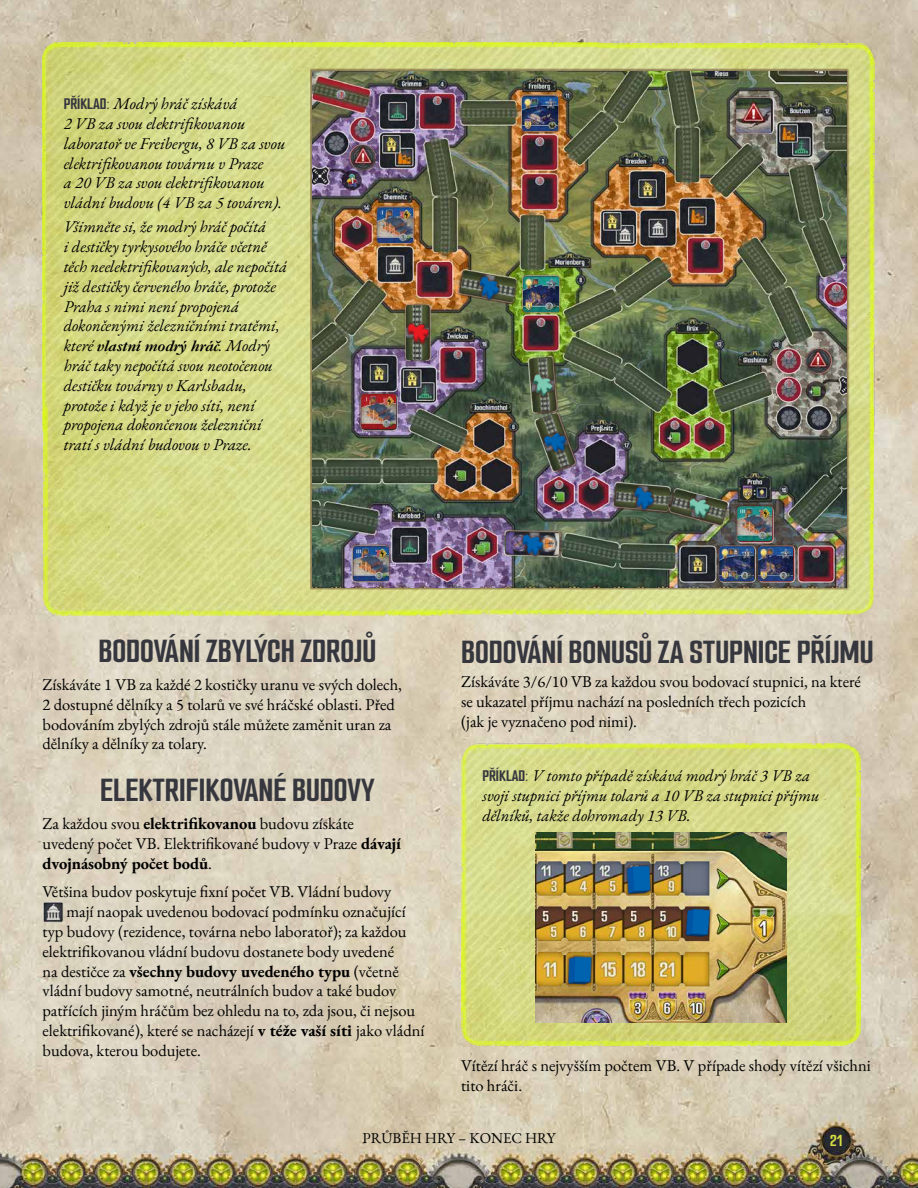
<style>
.page{position:relative;width:918px;height:1188px;background:#fff}
.page>*{position:absolute;margin:0;border:0;box-sizing:border-box;transform-origin:0 0}
.t1{font:700 36px "Smooch Sans";color:#36373e}
.t2{font:700 18px "Smooch Sans";color:#d3df41}
.t3{font:16.5px/19.8px "EB Garamond";color:#000}
.t4{font:italic 16.5px/19.8px "EB Garamond";color:#000}
.t5{font:700 16.5px "EB Garamond";color:#000}
.t6{font:italic 700 16.5px "Garamond";color:#000}
.t7{font:15px "EB Garamond";color:#000}
.s1{font-family:"Smooch Sans";font-weight:700;font-style:normal;font-size:17.25px;color:#36373e}
.s2{font-family:"EB Garamond";font-weight:400}
.s3{font-weight:700}
.s4{font-weight:400}
</style>
<div class="page">
<img style="left:0;top:0;width:918px;height:1188px">
<img style="left:43px;top:902px;width:20px;height:20px">
<img style="left:461px;top:743px;width:400px;height:166px">
<img style="left:461px;top:909px;width:400px;height:137px">
<img style="left:535px;top:832px;width:252px;height:191px">
<svg style="left:682px;top:905px;width:32px;height:37px"></svg>
<img style="left:679px;top:907px;width:34px;height:33px">
<svg style="left:623px;top:862px;width:31px;height:36px"></svg>
<img style="left:620px;top:865px;width:34px;height:31px">
<svg style="left:564px;top:953px;width:32px;height:36px"></svg>
<img style="left:561px;top:955px;width:34px;height:32px">
<img style="left:604px;top:43px;width:270px;height:358px">
<img style="left:43px;top:43px;width:561px;height:358px">
<img style="left:43px;top:401px;width:336px;height:214px">
<img style="left:379px;top:401px;width:495px;height:214px">
<img style="left:312px;top:71px;width:535px;height:516px">
<div style="left:520px;top:93px;width:40px;height:41px;background:#49241c;opacity:.5"></div>
<img style="left:523px;top:96px;width:34px;height:35px">
<div style="left:716px;top:543px;width:40px;height:40px;background:#49241c;opacity:.5"></div>
<img style="left:719px;top:546px;width:35px;height:35px">
<div style="left:351px;top:543px;width:40px;height:40px;background:#49241c;opacity:.5"></div>
<img style="left:354px;top:546px;width:34px;height:35px">
<div style="left:756px;top:543px;width:40px;height:40px;background:#49241c;opacity:.5"></div>
<img style="left:758px;top:546px;width:35px;height:35px">
<div style="left:735px;top:504px;width:40px;height:40px;background:#49241c;opacity:.5"></div>
<img style="left:738px;top:506px;width:34px;height:35px">
<div style="left:359px;top:392px;width:40px;height:40px;background:#49241c;opacity:.5"></div>
<img style="left:361px;top:395px;width:35px;height:34px">
<div style="left:521px;top:274px;width:40px;height:40px;background:#49241c;opacity:.5"></div>
<img style="left:524px;top:277px;width:34px;height:34px">
<div style="left:375px;top:205px;width:40px;height:40px;background:#49241c;opacity:.5"></div>
<img style="left:378px;top:207px;width:34px;height:35px">
<div style="left:733px;top:95px;width:40px;height:40px;background:#49241c;opacity:.5"></div>
<img style="left:736px;top:98px;width:35px;height:35px">
<div style="left:404px;top:303px;width:28px;height:59px;background:#49241c;opacity:.5"></div>
<img style="left:407px;top:306px;width:22px;height:53px">
<svg style="left:457px;top:267px;width:63px;height:38px"></svg>
<img style="left:471px;top:270px;width:35px;height:33px">
<svg style="left:400px;top:314px;width:36px;height:35px"></svg>
<img style="left:402px;top:315px;width:32px;height:33px">
<svg style="left:503px;top:525px;width:59px;height:36px"></svg>
<img style="left:516px;top:527px;width:33px;height:33px">
<img style="left:612px;top:479px;width:119px;height:48px">
<img style="left:683px;top:490px;width:32px;height:33px">
<img style="left:524px;top:354px;width:54px;height:120px">
<img style="left:525px;top:367px;width:34px;height:34px">
<div style="left:348px;top:143px;width:30px;height:29px;background:#49241c;opacity:.5"></div>
<img style="left:351px;top:146px;width:24px;height:23px">
<div style="left:804px;top:347px;width:29px;height:29px;background:#49241c;opacity:.5"></div>
<img style="left:807px;top:349px;width:23px;height:24px">
<p class="t4" style="left:64px;top:94px;width:223px"><span class="s1">PŘÍKLAD:</span> Modrý hráč získává<br>2 VB za svou elektrifikovanou laboratoř ve Freibergu, 8 VB za svou elektrifikovanou továrnu v Praze<br>a 20 VB za svou elektrifikovanou vládní budovu (4 VB za 5 továren).</p>
<p class="t4" style="left:64px;top:217px;width:225px">Všimněte si, že modrý hráč počítá<br>i destičky tyrkysového hráče včetně těch neelektrifikovaných, ale nepočítá již destičky červeného hráče, protože Praha s nimi není propojená dokončenými železničními tratěmi,</p>
<p class="t6" style="left:64px;top:334px;width:208px"><span class="s2">které</span> vlastní modrý hráč<span class="s2">. Modrý</span></p>
<p class="t4" style="left:64px;top:356px;width:211px">hráč taky nepočítá svou neotočenou destičku továrny v Karlsbadu, protože i když je v jeho síti, není propojena dokončenou železniční tratí s vládní budovou v Praze.</p>
<h1 class="t1" style="left:99px;top:629px;width:279px">BODOVÁNÍ ZBYLÝCH ZDROJŮ</h1>
<p class="t3" style="left:43px;top:675px;width:361px">Získáváte 1 VB za každé 2 kostičky uranu ve svých dolech, 2 dostupné dělníky a 5 tolarů ve své hráčské oblasti. Před bodováním zbylých zdrojů stále můžete zaměnit uran za dělníky a dělníky za tolary.</p>
<h1 class="t1" style="left:100px;top:768px;width:276px">ELEKTRIFIKOVANÉ BUDOVY</h1>
<p class="t3" style="left:43px;top:814px;width:360px">Za každou svou <span class="s3">elektrifikovanou</span> budovu získáte uvedený počet VB. Elektrifikované budovy v Praze <span class="s3">dávají dvojnásobný počet bodů</span>.</p>
<p class="t3" style="left:43px;top:882px;width:350px">Většina budov poskytuje fixní počet VB. Vládní budovy</p>
<p class="t3" style="left:66px;top:902px;width:341px">mají naopak uvedenou bodovací podmínku označující</p>
<p class="t3" style="left:43px;top:922px;width:366px">typ budovy (rezidence, továrna nebo laboratoř); za každou</p>
<p class="t3" style="left:43px;top:941px;width:353px">elektrifikovanou vládní budovu dostanete body uvedené</p>
<p class="t5" style="left:43px;top:960px;width:358px"><span class="s4">na destičce za</span> všechny budovy uvedeného typu <span class="s4">(včetně</span></p>
<p class="t3" style="left:43px;top:981px;width:355px">vládní budovy samotné, neutrálních budov a také budov</p>
<p class="t3" style="left:43px;top:1001px;width:374px">patřících jiným hráčům bez ohledu na to, zda jsou, či nejsou</p>
<p class="t3" style="left:43px;top:1021px;width:383px">elektrifikované), které se nacházejí <span class="s3">v téže vaší síti</span> jako vládní</p>
<p class="t3" style="left:43px;top:1040px;width:160px">budova, kterou bodujete.</p>
<h1 class="t1" style="left:461px;top:631px;width:414px">BODOVÁNÍ BONUSŮ ZA STUPNICE PŘÍJMU</h1>
<p class="t3" style="left:461px;top:672px;width:401px">Získáváte 3/6/10 VB za každou svou bodovací stupnici, na které se ukazatel příjmu nachází na posledních třech pozicích<br>(jak je vyznačeno pod nimi).</p>
<p class="t4" style="left:482px;top:766px;width:339px"><span class="s1">PŘÍKLAD:</span> V tomto případě získává modrý hráč 3 VB za svoji stupnici příjmu tolarů a 10 VB za stupnici příjmu dělníků, takže dohromady 13 VB.</p>
<p class="t3" style="left:461px;top:1056px;width:411px">Vítězí hráč s nejvyšším počtem VB. V případe shody vítězí všichni tito hráči.</p>
<p class="t7" style="left:363px;top:1128px;width:194px">PRŮBĚH HRY – KONEC HRY</p>
<p class="t2" style="left:830px;top:1130px;width:14px">21</p>
</div>
